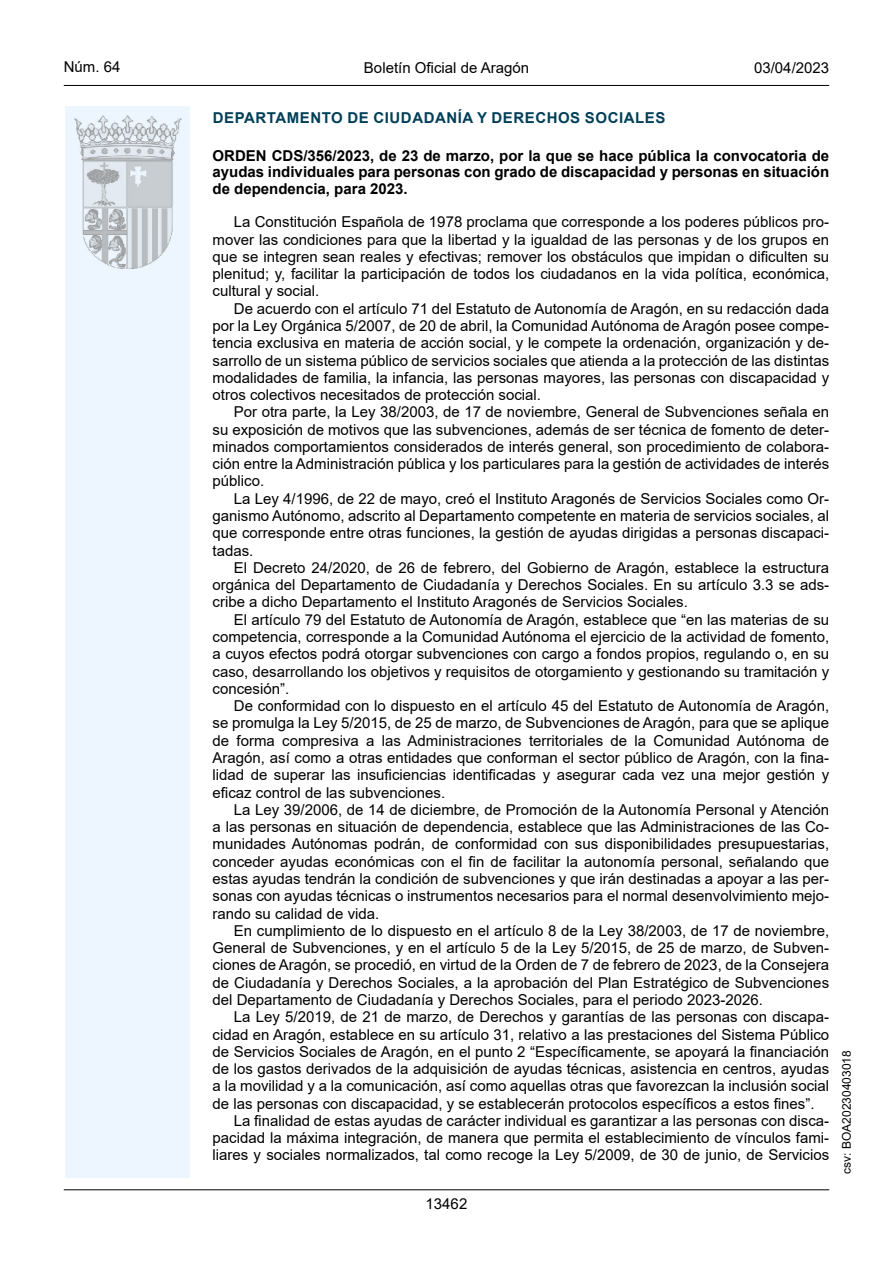
<style>
.page{position:relative;width:893px;height:1263px;background:#fff}
.page>*{position:absolute;margin:0;border:0;box-sizing:border-box;transform-origin:0 0}
.inicio_de_parrafo{font:15px/17.2px "Arial";color:#000;text-align:justify}
.Titulo_text{font:700 15px/16.5px "Arial";color:#000;text-align:justify}
.emisor_text{font:700 15px "Arial";letter-spacing:.035em;color:#003f58}
.estilo_head-c{font:15px "Arial";color:#000}
.estilo_head-d{font:15px "Arial MT2";color:#000}
.estilo_head-i{font:15px "Arial MT2";color:#000}
.numero_pagina{font:15px "Arial MT2";color:#000}
.estilo_head-i-2{font:12px "Arial MT2";color:#000}
</style>
<div class="page">
<div style="left:65px;top:106px;width:125px;height:1072px;background:#edf6fe"></div>
<img style="left:75px;top:115px;width:106px;height:153px">
<hr style="left:64px;top:85px;width:765px;height:1px;background:#000">
<hr style="left:64px;top:1189px;width:765px;height:1px;background:#000">
<p class="estilo_head-i" style="left:64px;top:57px;width:58px">Núm. 64</p>
<p class="estilo_head-c" style="left:364px;top:57px;width:167px">Boletín Oficial de Aragón</p>
<p class="estilo_head-d" style="left:754px;top:57px;width:77px">03/04/2023</p>
<h5 class="emisor_text" style="left:213px;top:107px;width:454px">DEPARTAMENTO DE CIUDADANÍA Y DERECHOS SOCIALES</h5>
<p class="Titulo_text" style="left:213px;top:147px;width:618px">ORDEN CDS/356/2023, de 23 de marzo, por la que se hace pública la convocatoria de ayudas individuales para personas con grado de discapacidad y personas en situación de dependencia, para 2023.</p>
<p class="inicio_de_parrafo" style="left:213px;top:213px;width:618px;text-indent:21px">La Constitución Española de 1978 proclama que corresponde a los poderes públicos pro&shy;mover las condiciones para que la libertad y la igualdad de las personas y de los grupos en que se integren sean reales y efectivas; remover los obstáculos que impidan o dificulten su plenitud; y, facilitar la participación de todos los ciudadanos en la vida política, económica, cultural y social.</p>
<p class="inicio_de_parrafo" style="left:213px;top:300px;width:618px;text-indent:21px">De acuerdo con el artículo 71 del Estatuto de Autonomía de Aragón, en su redacción dada por la Ley Orgánica 5/2007, de 20 de abril, la Comunidad Autónoma de Aragón posee compe&shy;tencia exclusiva en materia de acción social, y le compete la ordenación, organización y de&shy;sarrollo de un sistema público de servicios sociales que atienda a la protección de las distintas modalidades de familia, la infancia, las personas mayores, las personas con discapacidad y otros colectivos necesitados de protección social.</p>
<p class="inicio_de_parrafo" style="left:213px;top:403px;width:618px;text-indent:21px">Por otra parte, la Ley 38/2003, de 17 de noviembre, General de Subvenciones señala en su exposición de motivos que las subvenciones, además de ser técnica de fomento de deter&shy;minados comportamientos considerados de interés general, son procedimiento de colabora&shy;ción entre la Administración pública y los particulares para la gestión de actividades de interés público.</p>
<p class="inicio_de_parrafo" style="left:213px;top:490px;width:618px;text-indent:21px">La Ley 4/1996, de 22 de mayo, creó el Instituto Aragonés de Servicios Sociales como Or&shy;ganismo Autónomo, adscrito al Departamento competente en materia de servicios sociales, al que corresponde entre otras funciones, la gestión de ayudas dirigidas a personas discapaci&shy;tadas.</p>
<p class="inicio_de_parrafo" style="left:213px;top:559px;width:618px;text-indent:21px">El Decreto 24/2020, de 26 de febrero, del Gobierno de Aragón, establece la estructura orgánica del Departamento de Ciudadanía y Derechos Sociales. En su artículo 3.3 se ads&shy;cribe a dicho Departamento el Instituto Aragonés de Servicios Sociales.</p>
<p class="inicio_de_parrafo" style="left:213px;top:611px;width:618px;text-indent:21px">El artículo 79 del Estatuto de Autonomía de Aragón, establece que “en las materias de su competencia, corresponde a la Comunidad Autónoma el ejercicio de la actividad de fomento, a cuyos efectos podrá otorgar subvenciones con cargo a fondos propios, regulando o, en su caso, desarrollando los objetivos y requisitos de otorgamiento y gestionando su tramitación y concesión”.</p>
<p class="inicio_de_parrafo" style="left:213px;top:697px;width:618px;text-indent:21px">De conformidad con lo dispuesto en el artículo 45 del Estatuto de Autonomía de Aragón, se promulga la Ley 5/2015, de 25 de marzo, de Subvenciones de Aragón, para que se aplique de forma compresiva a las Administraciones territoriales de la Comunidad Autónoma de Aragón, así como a otras entidades que conforman el sector público de Aragón, con la fina&shy;lidad de superar las insuficiencias identificadas y asegurar cada vez una mejor gestión y eficaz control de las subvenciones.</p>
<p class="inicio_de_parrafo" style="left:213px;top:801px;width:618px;text-indent:21px">La Ley 39/2006, de 14 de diciembre, de Promoción de la Autonomía Personal y Atención a las personas en situación de dependencia, establece que las Administraciones de las Co&shy;munidades Autónomas podrán, de conformidad con sus disponibilidades presupuestarias, conceder ayudas económicas con el fin de facilitar la autonomía personal, señalando que estas ayudas tendrán la condición de subvenciones y que irán destinadas a apoyar a las per&shy;sonas con ayudas técnicas o instrumentos necesarios para el normal desenvolvimiento mejo&shy;rando su calidad de vida.</p>
<p class="inicio_de_parrafo" style="left:213px;top:922px;width:618px;text-indent:21px">En cumplimiento de lo dispuesto en el artículo 8 de la Ley 38/2003, de 17 de noviembre, General de Subvenciones, y en el artículo 5 de la Ley 5/2015, de 25 de marzo, de Subven&shy;ciones de Aragón, se procedió, en virtud de la Orden de 7 de febrero de 2023, de la Consejera de Ciudadanía y Derechos Sociales, a la aprobación del Plan Estratégico de Subvenciones del Departamento de Ciudadanía y Derechos Sociales, para el periodo 2023-2026.</p>
<p class="inicio_de_parrafo" style="left:213px;top:1008px;width:618px;text-indent:21px">La Ley 5/2019, de 21 de marzo, de Derechos y garantías de las personas con discapa&shy;cidad en Aragón, establece en su artículo 31, relativo a las prestaciones del Sistema Público de Servicios Sociales de Aragón, en el punto 2 “Específicamente, se apoyará la financiación de los gastos derivados de la adquisición de ayudas técnicas, asistencia en centros, ayudas a la movilidad y a la comunicación, así como aquellas otras que favorezcan la inclusión social de las personas con discapacidad, y se establecerán protocolos específicos a estos fines”.</p>
<p class="inicio_de_parrafo" style="left:213px;top:1112px;width:618px;text-indent:21px">La finalidad de estas ayudas de carácter individual es garantizar a las personas con disca&shy;pacidad la máxima integración, de manera que permita el establecimiento de vínculos fami&shy;liares y sociales normalizados, tal como recoge la Ley 5/2009, de 30 de junio, de Servicios</p>
<p class="numero_pagina" style="left:426px;top:1193px;width:43px">13462</p>
<p class="estilo_head-i-2" style="left:838px;top:1174px;width:125px;rotate:-90deg">csv: BOA20230403018</p>
</div>
